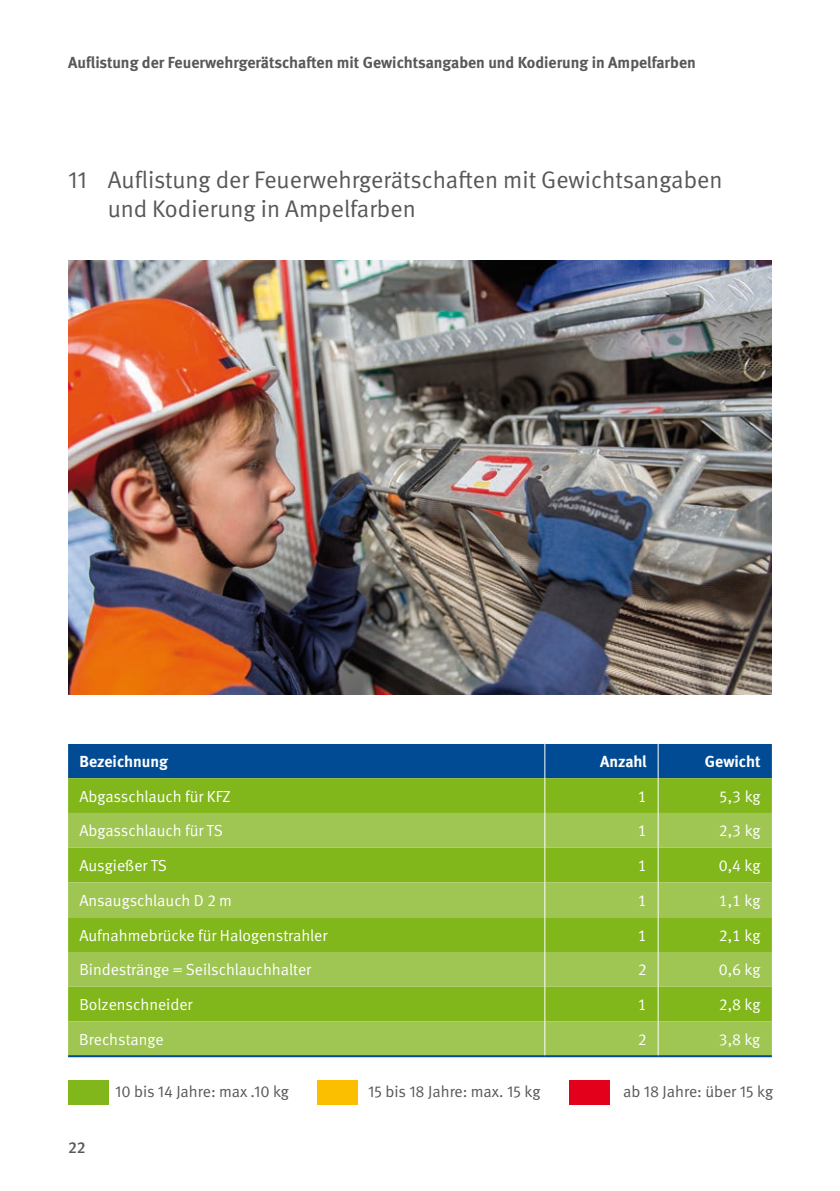
<style>
.page{position:relative;width:840px;height:1191px;background:#fff}
.page>*{position:absolute;margin:0;border:0;box-sizing:border-box;transform-origin:0 0}
.t1{font:24px/28.8px "DGUV Meta";color:#58585a}
.t2{font:16px "DGUV Meta";color:#fff}
.t3{font:700 16px "DGUV Meta";color:#58585a}
.t4{font:16px "DGUV Meta";color:#58585a}
.t5{font:700 16px "DGUV Meta";color:#fff}
.t6{font:500 16px "DGUV Meta";color:#58585a}
</style>
<div class="page">
<img style="left:68px;top:261px;width:703px;height:433px">
<div style="left:68px;top:744px;width:703px;height:34px;background:#004b94"></div>
<div style="left:68px;top:778px;width:703px;height:35px;background:#81b71a"></div>
<svg style="left:68px;top:813px;width:703px;height:242px;background:#92bf3b"></svg>
<hr style="left:68px;top:1055px;width:476px;height:2px;background:#004b94">
<hr style="left:544px;top:1055px;width:113px;height:2px;background:#004b94">
<hr style="left:657px;top:1055px;width:114px;height:2px;background:#004b94">
<hr style="left:544px;top:744px;width:1px;height:34px;background:#fff">
<hr style="left:657px;top:744px;width:1px;height:34px;background:#fff">
<hr style="left:544px;top:778px;width:1px;height:35px;background:#fff">
<hr style="left:657px;top:778px;width:1px;height:35px;background:#fff">
<hr style="left:544px;top:813px;width:1px;height:34px;background:#fff">
<hr style="left:657px;top:813px;width:1px;height:34px;background:#fff">
<hr style="left:544px;top:847px;width:1px;height:35px;background:#fff">
<hr style="left:657px;top:847px;width:1px;height:35px;background:#fff">
<hr style="left:544px;top:882px;width:1px;height:35px;background:#fff">
<hr style="left:657px;top:882px;width:1px;height:35px;background:#fff">
<hr style="left:544px;top:917px;width:1px;height:35px;background:#fff">
<hr style="left:657px;top:917px;width:1px;height:35px;background:#fff">
<hr style="left:544px;top:952px;width:1px;height:34px;background:#fff">
<hr style="left:657px;top:952px;width:1px;height:34px;background:#fff">
<hr style="left:544px;top:986px;width:1px;height:35px;background:#fff">
<hr style="left:657px;top:986px;width:1px;height:35px;background:#fff">
<hr style="left:544px;top:1021px;width:1px;height:34px;background:#fff">
<hr style="left:657px;top:1021px;width:1px;height:34px;background:#fff">
<div style="left:68px;top:1080px;width:40px;height:24px;background:#81b71a"></div>
<div style="left:317px;top:1080px;width:41px;height:24px;background:#fbbf00"></div>
<div style="left:568px;top:1080px;width:40px;height:24px;background:#e2001a"></div>
<p class="t3" style="left:68px;top:53px;width:629px">Auflistung der Feuerwehrgerätschaften mit Gewichtsangaben und Kodierung in Ampelfarben</p>
<h1 class="t1" style="left:108px;top:166px;width:616px;text-indent:-40px">11 Auflistung der Feuerwehrgerätschaften mit Gewichtsangaben und Kodierung in Ampelfarben</h1>
<p class="t5" style="left:79px;top:752px;width:90px">Bezeichnung</p>
<p class="t5" style="left:599px;top:752px;width:48px">Anzahl</p>
<p class="t5" style="left:704px;top:752px;width:57px">Gewicht</p>
<p class="t2" style="left:79px;top:787px;width:153px">Abgasschlauch für KFZ</p>
<p class="t2" style="left:637px;top:787px;width:10px">1</p>
<p class="t2" style="left:718px;top:787px;width:43px">5,3 kg</p>
<p class="t2" style="left:79px;top:821px;width:145px">Abgasschlauch für TS</p>
<p class="t2" style="left:637px;top:821px;width:10px">1</p>
<p class="t2" style="left:718px;top:821px;width:43px">2,3 kg</p>
<p class="t2" style="left:79px;top:856px;width:89px">Ausgießer TS</p>
<p class="t2" style="left:637px;top:856px;width:10px">1</p>
<p class="t2" style="left:718px;top:856px;width:43px">0,4 kg</p>
<p class="t2" style="left:79px;top:891px;width:154px">Ansaugschlauch D 2 m</p>
<p class="t2" style="left:637px;top:891px;width:10px">1</p>
<p class="t2" style="left:718px;top:891px;width:43px">1,1 kg</p>
<p class="t2" style="left:79px;top:925px;width:249px">Aufnahmebrücke für Halogenstrahler</p>
<p class="t2" style="left:637px;top:925px;width:10px">1</p>
<p class="t2" style="left:718px;top:925px;width:43px">2,1 kg</p>
<p class="t2" style="left:79px;top:960px;width:233px">Bindestränge = Seilschlauchhalter</p>
<p class="t2" style="left:637px;top:960px;width:10px">2</p>
<p class="t2" style="left:718px;top:960px;width:43px">0,6 kg</p>
<p class="t2" style="left:79px;top:995px;width:115px">Bolzenschneider</p>
<p class="t2" style="left:637px;top:995px;width:10px">1</p>
<p class="t2" style="left:718px;top:995px;width:43px">2,8 kg</p>
<p class="t2" style="left:79px;top:1030px;width:86px">Brechstange</p>
<p class="t2" style="left:637px;top:1030px;width:10px">2</p>
<p class="t2" style="left:718px;top:1030px;width:43px">3,8 kg</p>
<p class="t4" style="left:115px;top:1081px;width:175px">10 bis 14 Jahre: max .10 kg</p>
<p class="t4" style="left:368px;top:1081px;width:174px">15 bis 18 Jahre: max. 15 kg</p>
<p class="t4" style="left:622px;top:1081px;width:151px">ab 18 Jahre: über 15 kg</p>
<p class="t6" style="left:68px;top:1137px;width:19px">22</p>
</div>
